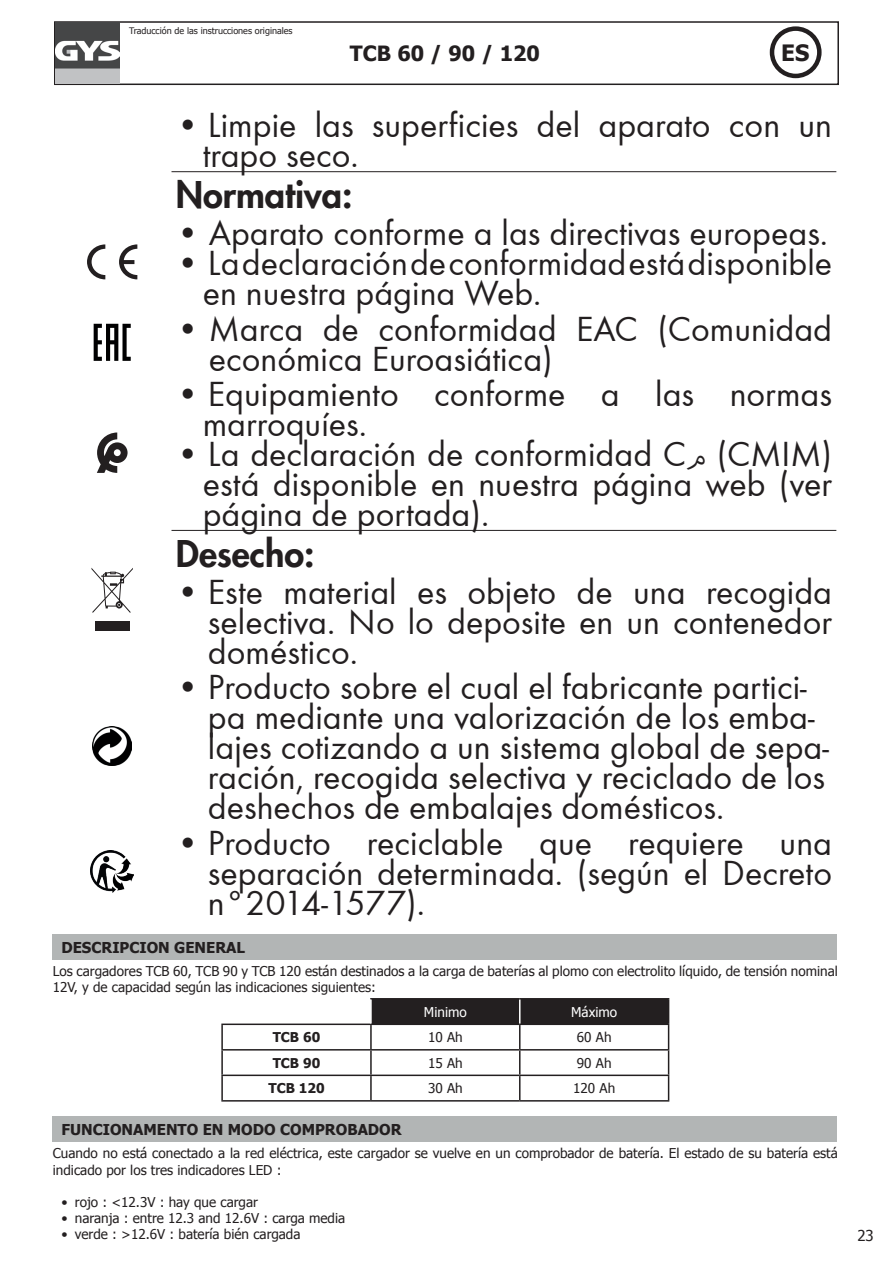
<style>
.page{position:relative;width:893px;height:1263px;background:#fff}
.page>*{position:absolute;margin:0;border:0;box-sizing:border-box;transform-origin:0 0}
.t1{font:36px/30px "Futura";color:#231f20}
.t2{font:800 36px "Futura";color:#231f20}
.t3{font:700 22.5px "Tahoma";color:#231f20}
.t4{font:700 21px "Tahoma";color:#231f20}
.t5{font:700 15px "Tahoma";color:#231f20}
.t6{font:15px "Tahoma";color:#231f20}
.t7{font:13.5px/16.2px "Tahoma";color:#231f20}
.t8{font:700 13.5px "Tahoma";color:#231f20}
.t9{font:13.5px "Tahoma";color:#fff}
.t10{font:9px "Tahoma";color:#231f20}
.s1{font-family:"Myriad Arabic"}
</style>
<div class="page">
<div style="left:54px;top:21px;width:785px;height:64px;border:2px solid #231f20"></div>
<div style="left:770px;top:26px;width:52px;height:52px;border:4px solid #231f20;border-radius:50%"></div>
<img style="left:55px;top:23px;width:64px;height:61px">
<hr style="left:171px;top:171px;width:665px;height:1px;background:#231f20">
<hr style="left:171px;top:530px;width:665px;height:1px;background:#231f20">
<svg style="left:87px;top:244px;width:18px;height:35px"></svg>
<svg style="left:119px;top:244px;width:18px;height:35px"></svg>
<svg style="left:94px;top:324px;width:37px;height:37px"></svg>
<svg style="left:97px;top:432px;width:31px;height:41px"></svg>
<div style="left:95px;top:622px;width:34px;height:9px;background:#231f20"></div>
<svg style="left:91px;top:568px;width:42px;height:45px"></svg>
<img style="left:93px;top:726px;width:39px;height:39px">
<img style="left:91px;top:851px;width:42px;height:41px">
<div style="left:53px;top:934px;width:784px;height:26px;background:#b2b5b5"></div>
<hr style="left:520px;top:998px;width:149px;height:1px;background:#231f20">
<hr style="left:370px;top:1025px;width:2px;height:24px;background:#231f20">
<hr style="left:221px;top:1050px;width:2px;height:24px;background:#231f20">
<hr style="left:370px;top:1050px;width:2px;height:24px;background:#231f20">
<hr style="left:221px;top:1074px;width:150px;height:2px;background:#231f20">
<hr style="left:221px;top:1076px;width:2px;height:24px;background:#231f20">
<hr style="left:370px;top:1076px;width:2px;height:24px;background:#231f20">
<hr style="left:221px;top:1100px;width:150px;height:1px;background:#231f20">
<hr style="left:371px;top:1100px;width:149px;height:1px;background:#231f20">
<hr style="left:520px;top:1100px;width:149px;height:1px;background:#231f20">
<hr style="left:221px;top:1023px;width:150px;height:2px;background:#231f20">
<hr style="left:221px;top:1025px;width:2px;height:24px;background:#231f20">
<hr style="left:221px;top:1049px;width:150px;height:1px;background:#231f20">
<hr style="left:370px;top:998px;width:150px;height:1px;background:#231f20">
<svg style="left:371px;top:999px;width:298px;height:101px"></svg>
<div style="left:53px;top:1116px;width:784px;height:26px;background:#b2b5b5"></div>
<p class="t10" style="left:129px;top:25px;width:165px">Traducción de las instrucciones originales</p>
<p class="t4" style="left:350px;top:39px;width:191px">TCB 60 / 90 / 120</p>
<p class="t3" style="left:781px;top:37px;width:30px">ES</p>
<p class="t1" style="left:203px;top:111px;width:631px;text-indent:-27px">• Limpie las superficies del aparato con un trapo seco.</p>
<p class="t2" style="left:176px;top:172px;width:178px">Normativa:</p>
<p class="t1" style="left:176px;top:218px;width:654px">• Aparato conforme a las directivas europeas.</p>
<p class="t1" style="left:203px;top:248px;width:631px;text-indent:-27px">• La declaración de conformidad está disponible en nuestra página Web.</p>
<p class="t1" style="left:209px;top:314px;width:625px;text-indent:-33px">• Marca de conformidad EAC (Comunidad económica Euroasiática)</p>
<p class="t1" style="left:203px;top:379px;width:631px;text-indent:-27px">• Equipamiento conforme a las normas marroquíes.</p>
<p class="t1" style="left:203px;top:439px;width:631px;text-align:justify;text-indent:-27px">• La declaración de conformidad C<span class="s1">م</span> )CMIM) está disponible en nuestra página web (ver página de portada).</p>
<p class="t2" style="left:176px;top:531px;width:140px">Desecho:</p>
<p class="t1" style="left:208px;top:577px;width:626px;text-align:justify;text-indent:-32px">• Este material es objeto de una recogida selectiva. No lo deposite en un contenedor doméstico.</p>
<p class="t1" style="left:208px;top:672px;width:622px;text-indent:-32px">• Producto sobre el cual el fabricante partici&shy;pa mediante una valorización de los emba&shy;lajes cotizando a un sistema global de sepa&shy;ración, recogida selectiva y reciclado de los deshechos de embalajes domésticos.</p>
<p class="t1" style="left:208px;top:828px;width:626px;text-align:justify;text-indent:-32px">• Producto reciclable que requiere una separación determinada. (según el Decreto n°2014-1577).</p>
<p class="t5" style="left:61px;top:937px;width:185px">DESCRIPCION GENERAL</p>
<p class="t7" style="left:53px;top:962px;width:786px">Los cargadores TCB 60, TCB 90 y TCB 120 están destinados a la carga de baterías al plomo con electrolito líquido, de tensión nominal<br>12V, y de capacidad según las indicaciones siguientes:</p>
<p class="t9" style="left:424px;top:1003px;width:44px">Minimo</p>
<p class="t9" style="left:571px;top:1003px;width:47px">Máximo</p>
<p class="t8" style="left:273px;top:1028px;width:49px">TCB 60</p>
<p class="t7" style="left:428px;top:1028px;width:36px">10 Ah</p>
<p class="t7" style="left:577px;top:1028px;width:36px">60 Ah</p>
<p class="t8" style="left:273px;top:1053px;width:49px">TCB 90</p>
<p class="t7" style="left:428px;top:1054px;width:36px">15 Ah</p>
<p class="t7" style="left:577px;top:1054px;width:36px">90 Ah</p>
<p class="t8" style="left:268px;top:1079px;width:58px">TCB 120</p>
<p class="t7" style="left:428px;top:1080px;width:36px">30 Ah</p>
<p class="t7" style="left:573px;top:1080px;width:43px">120 Ah</p>
<p class="t5" style="left:61px;top:1119px;width:342px">FUNCIONAMENTO EN MODO COMPROBADOR</p>
<p class="t7" style="left:53px;top:1145px;width:786px">Cuando no está conectado a la red eléctrica, este cargador se vuelve en un comprobador de batería. El estado de su batería está indicado por los tres indicadores LED :</p>
<p class="t7" style="left:61px;top:1193px;width:198px">• rojo : &lt;12.3V : hay que cargar</p>
<p class="t7" style="left:61px;top:1209px;width:285px">• naranja : entre 12.3 and 12.6V : carga media</p>
<p class="t7" style="left:61px;top:1226px;width:241px">• verde : &gt;12.6V : batería bién cargada</p>
<p class="t6" style="left:857px;top:1225px;width:18px">23</p>
</div>
